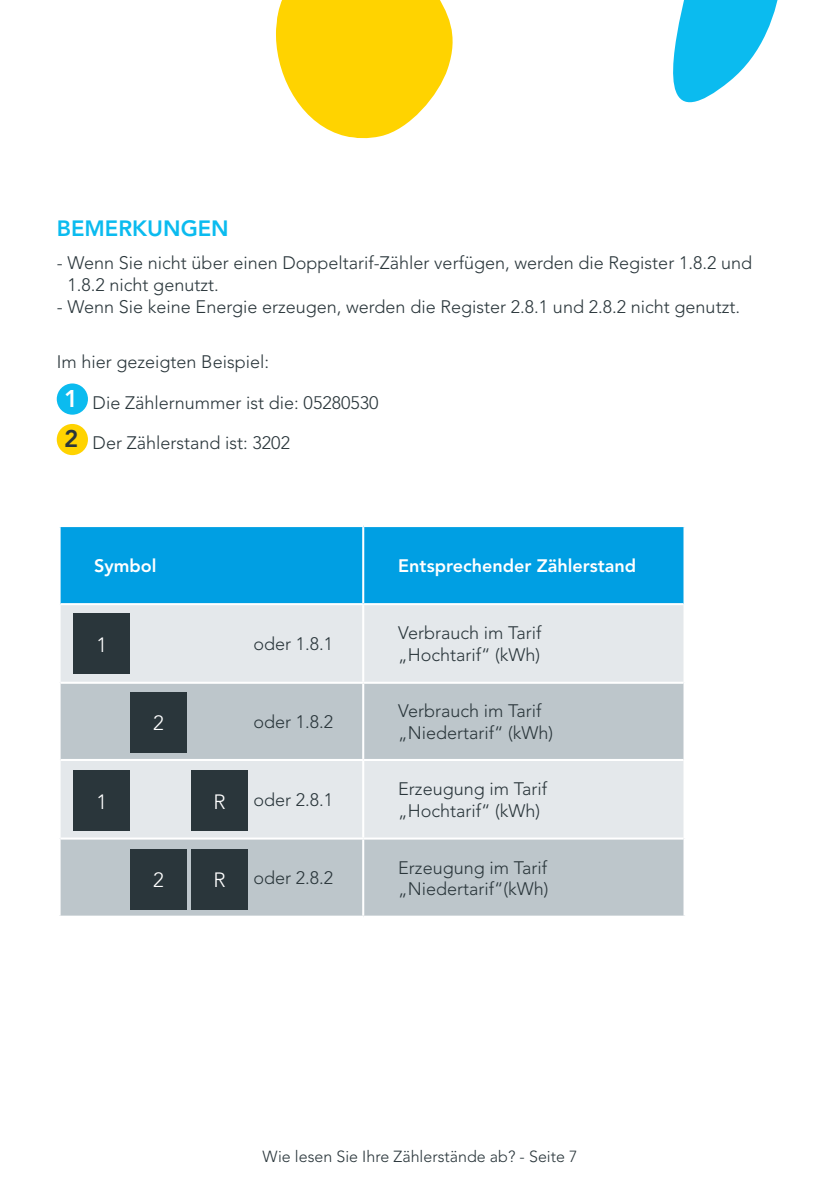
<style>
.page{position:relative;width:840px;height:1191px;background:#fff}
.page>*{position:absolute;margin:0;border:0;box-sizing:border-box;transform-origin:0 0}
.t1{font:800 22px "Avenir LT Std";color:#0bbbef}
.t2{font:300 20.6px "Avenir LT Std";color:#fff}
.t3{font:300 18px/21.6px "Avenir LT Std";color:#2a363b}
.t4{font:800 18px "Avenir LT Std";color:#fff}
.t5{font:300 18px "Avenir LT Std";color:#fff}
.t6{font:300 16px "Avenir LT Std";color:#2a363b}
.s1{font-weight:800;font-size:24px;color:#fff}
.s2{font-weight:800;font-size:24px}
</style>
<div class="page">
<div style="left:57px;top:383px;width:31px;height:32px;background:#0bbbef;border-radius:50%"></div>
<div style="left:57px;top:424px;width:31px;height:31px;background:#ffd300;border-radius:50%"></div>
<div style="left:61px;top:527px;width:622px;height:76px;background:#009fe3"></div>
<div style="left:61px;top:605px;width:622px;height:76px;background:#e4e8eb"></div>
<svg style="left:61px;top:684px;width:622px;height:231px;fill:#bdc6cb"></svg>
<hr style="left:362px;top:527px;width:2px;height:76px;background:#fff">
<hr style="left:362px;top:605px;width:2px;height:76px;background:#fff">
<hr style="left:362px;top:684px;width:2px;height:75px;background:#fff">
<hr style="left:61px;top:759px;width:302px;height:2px;background:#fff">
<hr style="left:363px;top:759px;width:320px;height:2px;background:#fff">
<hr style="left:362px;top:761px;width:2px;height:76px;background:#fff">
<hr style="left:61px;top:837px;width:302px;height:2px;background:#fff">
<hr style="left:363px;top:837px;width:320px;height:2px;background:#fff">
<hr style="left:362px;top:839px;width:2px;height:76px;background:#fff">
<svg style="left:59px;top:527px;width:2px;height:77px"></svg>
<svg style="left:60px;top:683px;width:1px;height:77px"></svg>
<svg style="left:60px;top:838px;width:1px;height:77px"></svg>
<div style="left:73px;top:613px;width:57px;height:61px;background:#2a363b"></div>
<div style="left:130px;top:692px;width:57px;height:61px;background:#2a363b"></div>
<div style="left:73px;top:770px;width:57px;height:61px;background:#2a363b"></div>
<div style="left:191px;top:770px;width:57px;height:61px;background:#2a363b"></div>
<div style="left:130px;top:848px;width:57px;height:61px;background:#2a363b"></div>
<div style="left:191px;top:848px;width:57px;height:61px;background:#2a363b"></div>
<svg style="left:673px;top:0;width:105px;height:103px"></svg>
<svg style="left:276px;top:0;width:177px;height:139px"></svg>
<p class="t1" style="left:57px;top:216px;width:173px">BEMERKUNGEN</p>
<p class="t3" style="left:67px;top:252px;width:686px;text-indent:-11px">- Wenn Sie nicht über einen Doppeltarif-Zähler verfügen, werden die Register 1.8.2 und<br>1.8.2 nicht genutzt.</p>
<p class="t3" style="left:57px;top:296px;width:684px">- Wenn Sie keine Energie erzeugen, werden die Register 2.8.1 und 2.8.2 nicht genutzt.</p>
<p class="t3" style="left:57px;top:351px;width:214px">Im hier gezeigten Beispiel:</p>
<p class="t3" style="left:64px;top:392px;width:316px"><span class="s1">1</span> Die Zählernummer ist die: 05280530</p>
<p class="t3" style="left:64px;top:432px;width:227px"><span class="s2">2</span> Der Zählerstand ist: 3202</p>
<p class="t4" style="left:94px;top:555px;width:64px">Symbol</p>
<p class="t4" style="left:398px;top:555px;width:239px">Entsprechender Zählerstand</p>
<p class="t5" style="left:99px;top:633px;width:11px">1</p>
<p class="t3" style="left:253px;top:633px;width:81px">oder 1.8.1</p>
<p class="t3" style="left:398px;top:622px;width:145px">Verbrauch im Tarif „Hochtarif“ (kWh)</p>
<p class="t2" style="left:96px;top:632px;width:12px">1</p>
<p class="t2" style="left:153px;top:711px;width:12px">2</p>
<p class="t2" style="left:96px;top:789px;width:12px">1</p>
<p class="t2" style="left:213px;top:789px;width:14px">R</p>
<p class="t2" style="left:153px;top:867px;width:12px">2</p>
<p class="t2" style="left:213px;top:867px;width:14px">R</p>
<p class="t3" style="left:253px;top:711px;width:81px">oder 1.8.2</p>
<p class="t3" style="left:398px;top:700px;width:156px">Verbrauch im Tarif „Niedertarif“ (kWh)</p>
<p class="t3" style="left:253px;top:789px;width:81px">oder 2.8.1</p>
<p class="t3" style="left:398px;top:778px;width:150px">Erzeugung im Tarif „Hochtarif“ (kWh)</p>
<p class="t3" style="left:253px;top:867px;width:81px">oder 2.8.2</p>
<p class="t3" style="left:398px;top:856px;width:152px">Erzeugung im Tarif „Niedertarif“(kWh)</p>
<p class="t6" style="left:262px;top:1147px;width:316px">Wie lesen Sie Ihre Zählerstände ab? - Seite 7</p>
</div>
